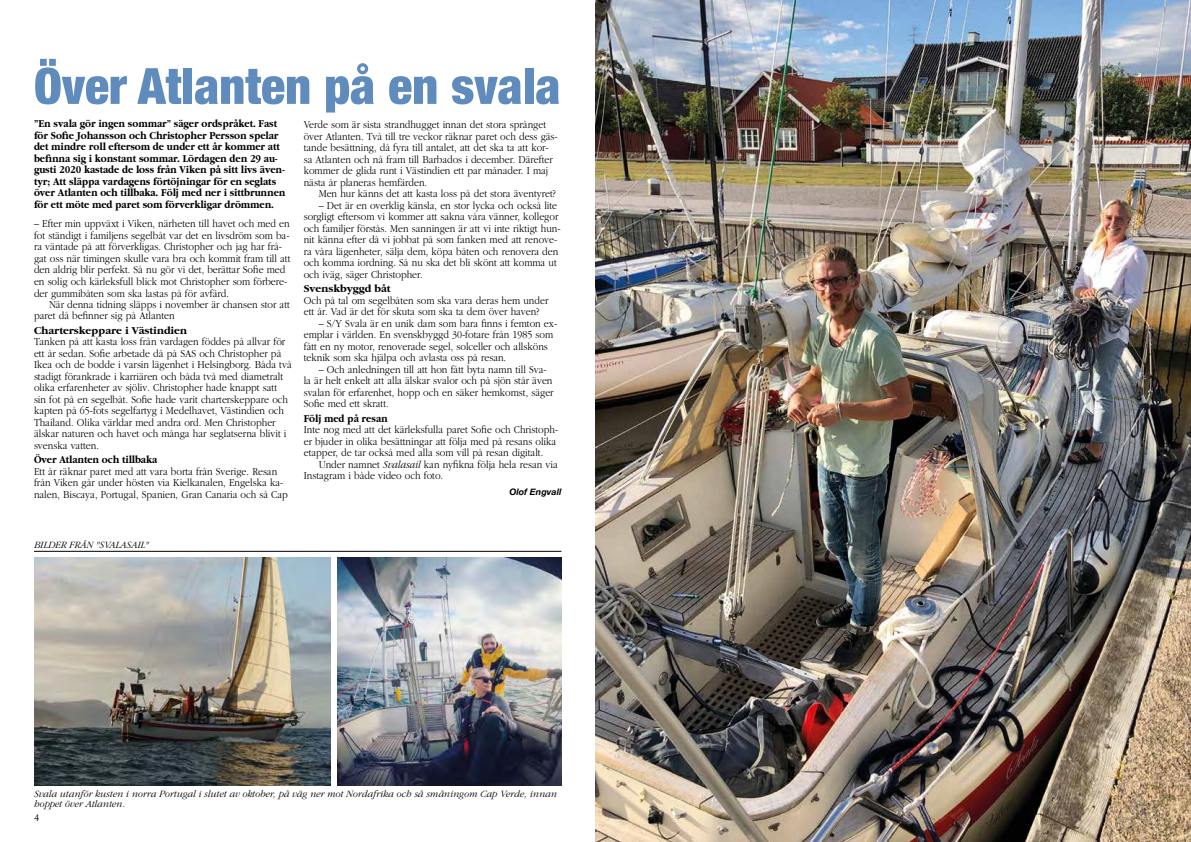
<style>
.page{position:relative;width:1191px;height:842px;background:#fff}
.page>*{position:absolute;margin:0;border:0;box-sizing:border-box;transform-origin:0 0}
.t1{font:900 condensed 50px "Helvetica Neue";color:#5f8bbd}
.t2{font:300 11px/11.5px "Garamond";color:#000;scale:.9 1}
.t3{font:700 11px/11.5px "Garamond";color:#000;scale:.9 1}
.t4{font:700 11px "Garamond";color:#000}
.t5{font:italic 300 10px/10px "Garamond";color:#000}
.t6{font:10px "Adobe Caslon Pro";color:#000}
.t7{font:italic 700 9px "Helvetica Neue";color:#000}
.s1{font-style:italic}
</style>
<div class="page">
<img style="left:595px;top:0;width:596px;height:842px">
<img style="left:337px;top:557px;width:224px;height:228px">
<img style="left:34px;top:557px;width:296px;height:228px">
<hr style="left:34px;top:551px;width:527px;height:1px;background:#000">
<h1 class="t1" style="left:34px;top:45px;width:528px">Över Atlanten på en svala</h1>
<p class="t3" style="left:34px;top:118px;width:281px">”En svala gör ingen sommar” säger ordspråket. Fast för Sofie Johansson och Christopher Persson spelar det mindre roll eftersom de under ett år kommer att befinna sig i konstant sommar. Lördagen den 29 au&shy;gusti 2020 kastade de loss från Viken på sitt livs även&shy;tyr; Att släppa vardagens förtöjningar för en seglats över Atlanten och tillbaka. Följ med ner i sittbrunnen för ett möte med paret som förverkligar drömmen.</p>
<p class="t2" style="left:34px;top:218px;width:286px">– Efter min uppväxt i Viken, närheten till havet och med en fot ständigt i familjens segelbåt var det en livsdröm som ba&shy;ra väntade på att förverkligas. Christopher och jag har frå&shy;gat oss när timingen skulle vara bra och kommit fram till att den aldrig blir perfekt. Så nu gör vi det, berättar Sofie med en solig och kärleksfull blick mot Christopher som förbere&shy;der gummibåten som ska lastas på för avfärd.</p>
<p class="t2" style="left:34px;top:299px;width:286px;text-indent:15px">När denna tidning släpps i november är chansen stor att paret då befinner sig på Atlanten</p>
<p class="t4" style="left:34px;top:325px;width:155px">Charterskeppare i Västindien</p>
<p class="t2" style="left:34px;top:336px;width:288px">Tanken på att kasta loss från vardagen föddes på allvar för ett år sedan. Sofie arbetade då på SAS och Christopher på Ikea och de bodde i varsin lägenhet i Helsingborg. Båda två stadigt förankrade i karriären och båda två med diametralt olika erfarenheter av sjöliv. Christopher hade knappt satt sin fot på en segelbåt. Sofie hade varit charterskeppare och kapten på 65-fots segelfartyg i Medelhavet, Västindien och Thailand. Olika världar med andra ord. Men Christopher älskar naturen och havet och många har seglatserna blivit i svenska vatten.</p>
<p class="t3" style="left:34px;top:454px;width:138px">Över Atlanten och tillbaka</p>
<p class="t2" style="left:34px;top:466px;width:284px">Ett år räknar paret med att vara borta från Sverige. Resan från Viken går under hösten via Kielkanalen, Engelska ka&shy;nalen, Biscaya, Portugal, Spanien, Gran Canaria och så Cap</p>
<p class="t2" style="left:304px;top:119px;width:284px">Verde som är sista strandhugget innan det stora språnget över Atlanten. Två till tre veckor räknar paret och dess gäs&shy;tande besättning, då fyra till antalet, att det ska ta att kor&shy;sa Atlanten och nå fram till Barbados i december. Därefter kommer de glida runt i Västindien ett par månader. I maj nästa år planeras hemfärden.</p>
<p class="t2" style="left:319px;top:188px;width:265px">Men hur känns det att kasta loss på det stora äventyret?</p>
<p class="t2" style="left:304px;top:200px;width:287px;text-indent:15px">– Det är en overklig känsla, en stor lycka och också lite sorgligt eftersom vi kommer att sakna våra vänner, kollegor och familjer förstås. Men sanningen är att vi inte riktigt hun&shy;nit känna efter då vi jobbat på som fanken med att renove&shy;ra våra lägenheter, sälja dem, köpa båten och renovera den och komma iordning. Så nu ska det bli skönt att komma ut och iväg, säger Christopher.</p>
<p class="t4" style="left:304px;top:283px;width:88px">Svenskbyggd båt</p>
<p class="t2" style="left:304px;top:295px;width:273px">Och på tal om segelbåten som ska vara deras hem under ett år. Vad är det för skuta som ska ta dem över haven?</p>
<p class="t2" style="left:304px;top:318px;width:283px;text-indent:15px">– S/Y Svala är en unik dam som bara finns i femton ex&shy;emplar i världen. En svenskbyggd 30-fotare från 1985 som fått en ny motor, renoverade segel, solceller och allsköns teknik som ska hjälpa och avlasta oss på resan.</p>
<p class="t2" style="left:304px;top:364px;width:279px;text-indent:15px">– Och anledningen till att hon fått byta namn till Sva&shy;la är helt enkelt att alla älskar svalor och på sjön står även svalan för erfarenhet, hopp och en säker hemkomst, säger Sofie med ett skratt.</p>
<p class="t3" style="left:304px;top:413px;width:95px">Följ med på resan</p>
<p class="t2" style="left:304px;top:424px;width:284px">Inte nog med att det kärleksfulla paret Sofie och Christoph&shy;er bjuder in olika besättningar att följa med på resans olika etapper, de tar också med alla som vill på resan digitalt.</p>
<p class="t2" style="left:304px;top:459px;width:284px;text-indent:15px">Under namnet <span class="s1">Svalasail</span> kan nyfikna följa hela resan via<br>Instagram i både video och foto.</p>
<p class="t7" style="left:509px;top:485px;width:53px">Olof Engvall</p>
<p class="t5" style="left:34px;top:540px;width:116px">BILDER FRÅN "SVALASAIL"</p>
<p class="t5" style="left:34px;top:789px;width:524px">Svala utanför kusten i norra Portugal i slutet av oktober, på väg ner mot Nordafrika och så småningom Cap Verde, innan hoppet över Atlanten.</p>
<p class="t6" style="left:34px;top:812px;width:6px">4</p>
</div>
